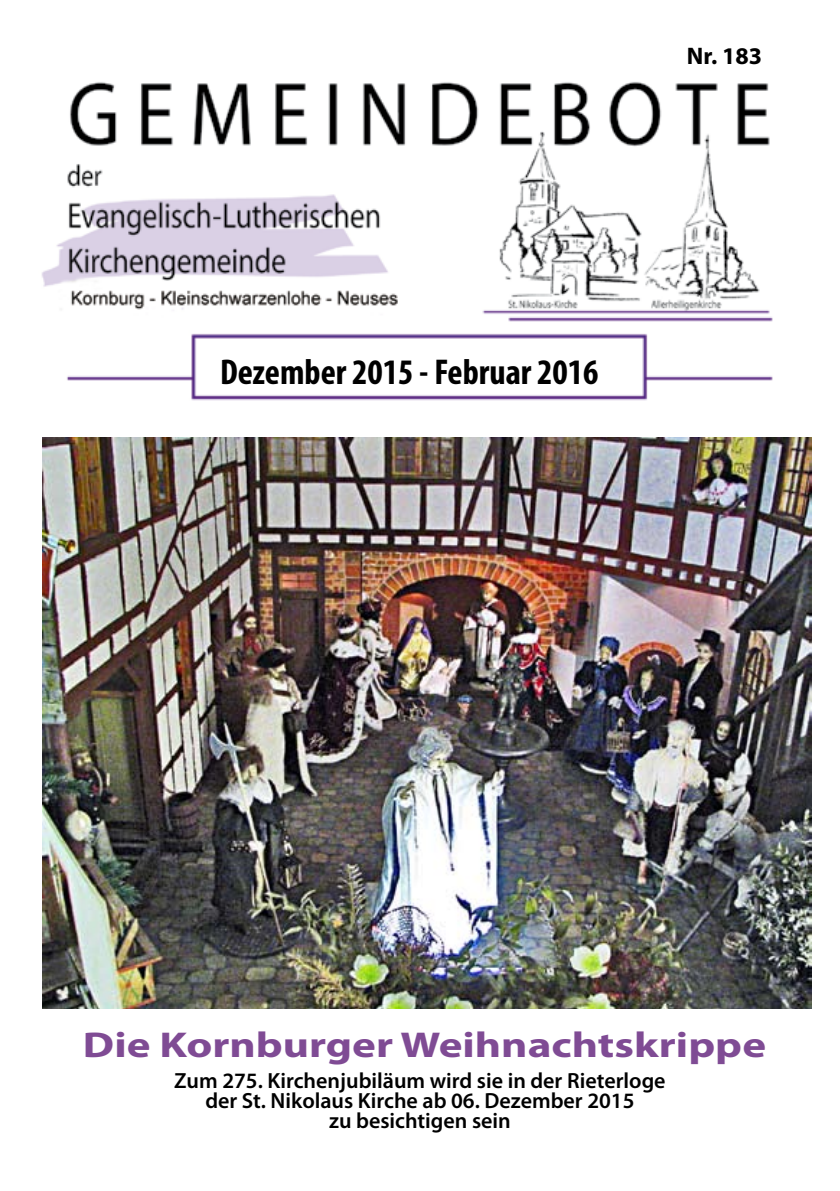
<style>
.page{position:relative;width:840px;height:1191px;background:#fff}
.page>*{position:absolute;margin:0;border:0;box-sizing:border-box;transform-origin:0 0}
.t1{font:700 36px "Myriad Pro";color:#7f4b94;scale:1.25 1}
.t2{font:700 condensed 36px "Myriad Pro";color:#000}
.t3{font:700 24px "Myriad Pro";color:#000}
.t4{font:600 22px/20px "Myriad Pro";color:#000;text-align:center}
</style>
<div class="page">
<img style="left:41px;top:82px;width:732px;height:319px">
<img style="left:42px;top:437px;width:769px;height:571px">
<p class="t3" style="left:686px;top:40px;width:77px">Nr. 183</p>
<h1 class="t2" style="left:220px;top:350px;width:380px">Dezember 2015 - Februar 2016</h1>
<h1 class="t1" style="left:83px;top:1021px;width:548px">Die Kornburger Weihnachtskrippe</h1>
<p class="t4" style="left:174px;top:1070px;width:492px">Zum 275. Kirchenjubiläum wird sie in der Rieterloge der St. Nikolaus Kirche ab 06. Dezember 2015<br>zu besichtigen sein</p>
</div>
